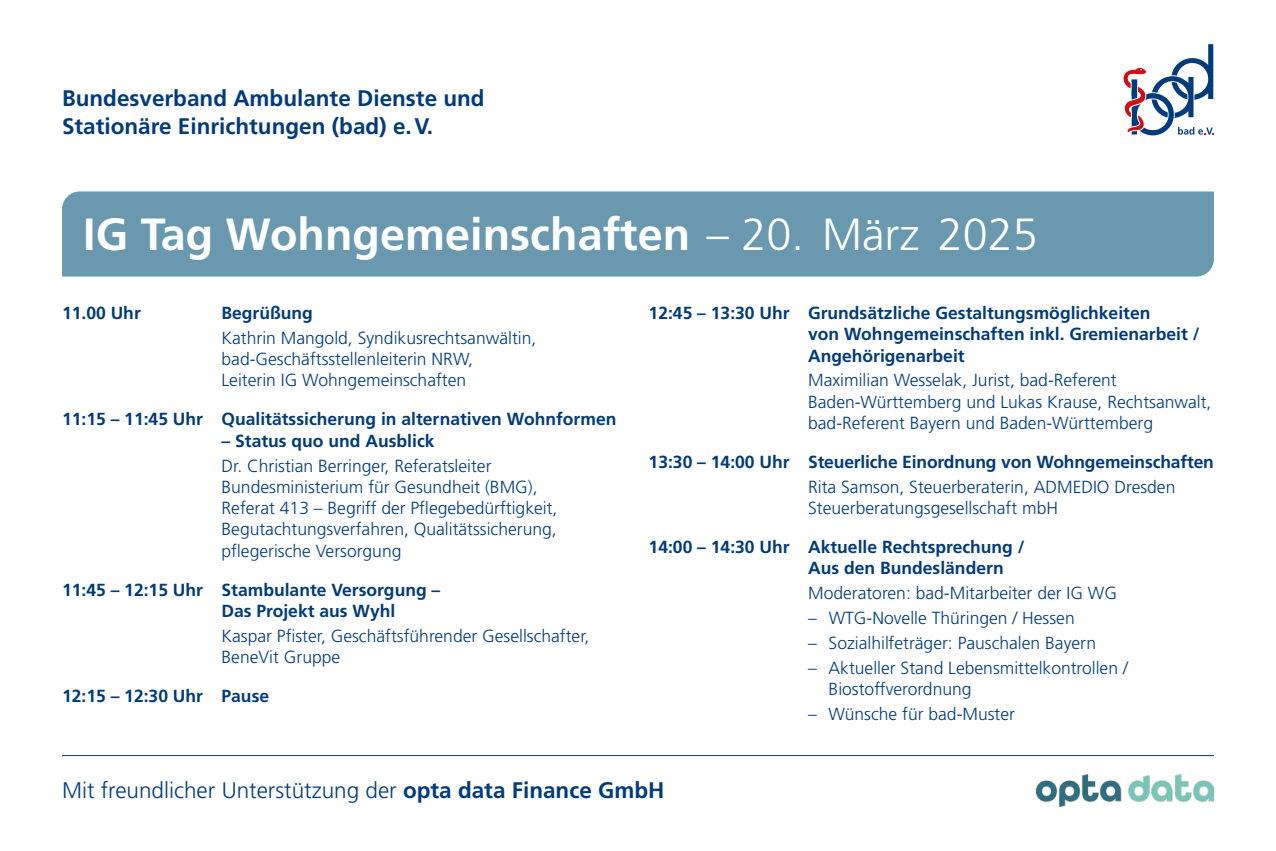
<style>
.page{position:relative;width:1276px;height:851px;background:#fff}
.page>*{position:absolute;margin:0;border:0;box-sizing:border-box;transform-origin:0 0}
.t1{font:700 45px "Frutiger LT Pro";color:#fff}
.t2{font:700 22.5px/27.5px "Frutiger LT Pro";color:#003b7c}
.t3{font:300 22.5px "Frutiger LT Pro";color:#003b7c}
.t4{font:300 17.5px/21.2px "Frutiger LT Pro";color:#003b7c}
.t5{font:700 17.5px/21.2px "Frutiger LT Pro";color:#003b7c}
.s1{font-weight:300}
.s2{font-weight:700}
</style>
<div class="page">
<div style="left:62px;top:191px;width:1152px;height:85px;background:#6a99af"></div>
<svg style="left:1123px;top:44px;width:91px;height:92px"></svg>
<img style="left:1036px;top:774px;width:177px;height:32px">
<hr style="left:62px;top:755px;width:1152px;height:1px;background:#003b7c">
<p class="t2" style="left:62px;top:85px;width:424px">Bundesverband Ambulante Dienste und<br>Stationäre Einrichtungen (bad) e.V.</p>
<h1 class="t1" style="left:83px;top:207px;width:956px">IG Tag Wohngemeinschaften <span class="s1">– 20. März 2025</span></h1>
<p class="t5" style="left:62px;top:302px;width:80px">11.00 Uhr</p>
<p class="t5" style="left:221px;top:302px;width:93px">Begrüßung</p>
<p class="t4" style="left:221px;top:327px;width:316px">Kathrin Mangold, Syndikusrechtsanwältin, bad-Geschäftsstellenleiterin NRW,<br>Leiterin IG Wohngemeinschaften</p>
<p class="t5" style="left:62px;top:409px;width:556px">11:15 – 11:45 Uhr Qualitätssicherung in alternativen Wohnformen</p>
<p class="t5" style="left:221px;top:430px;width:214px">– Status quo und Ausblick</p>
<p class="t4" style="left:221px;top:455px;width:337px">Dr. Christian Berringer, Referatsleiter Bundesministerium für Gesundheit (BMG), Referat 413 – Begriff der Pflegebedürftigkeit, Begutachtungsverfahren, Qualitätssicherung, pflegerische Versorgung</p>
<p class="t5" style="left:221px;top:579px;width:220px;text-indent:-159px">11:45 – 12:15 Uhr Stambulante Versorgung –<br>Das Projekt aus Wyhl</p>
<p class="t4" style="left:221px;top:625px;width:369px">Kaspar Pfister, Geschäftsführender Gesellschafter,<br>BeneVit Gruppe</p>
<p class="t5" style="left:62px;top:685px;width:209px">12:15 – 12:30 Uhr Pause</p>
<p class="t5" style="left:808px;top:302px;width:393px;text-indent:-159px">12:45 – 13:30 Uhr Grundsätzliche Gestaltungsmöglichkeiten<br>von Wohngemeinschaften inkl. Gremienarbeit /<br>Angehörigenarbeit</p>
<p class="t4" style="left:808px;top:370px;width:405px">Maximilian Wesselak, Jurist, bad-Referent<br>Baden-Württemberg und Lukas Krause, Rechtsanwalt, bad-Referent Bayern und Baden-Württemberg</p>
<p class="t5" style="left:648px;top:451px;width:567px">13:30 – 14:00 Uhr Steuerliche Einordnung von Wohngemeinschaften</p>
<p class="t4" style="left:808px;top:476px;width:369px">Rita Samson, Steuerberaterin, ADMEDIO Dresden<br>Steuerberatungsgesellschaft mbH</p>
<p class="t5" style="left:808px;top:536px;width:218px;text-indent:-159px">14:00 – 14:30 Uhr Aktuelle Rechtsprechung /<br>Aus den Bundesländern</p>
<p class="t4" style="left:808px;top:582px;width:310px">Moderatoren: bad-Mitarbeiter der IG WG</p>
<p class="t4" style="left:808px;top:607px;width:268px">– WTG-Novelle Thüringen / Hessen</p>
<p class="t4" style="left:808px;top:632px;width:289px">– Sozialhilfeträger: Pauschalen Bayern</p>
<p class="t4" style="left:828px;top:657px;width:301px;text-indent:-21px">– Aktueller Stand Lebensmittelkontrollen /<br>Biostoffverordnung</p>
<p class="t4" style="left:808px;top:703px;width:208px">– Wünsche für bad-Muster</p>
<p class="t3" style="left:62px;top:776px;width:604px">Mit freundlicher Unterstützung der <span class="s2">opta data Finance GmbH</span></p>
</div>
